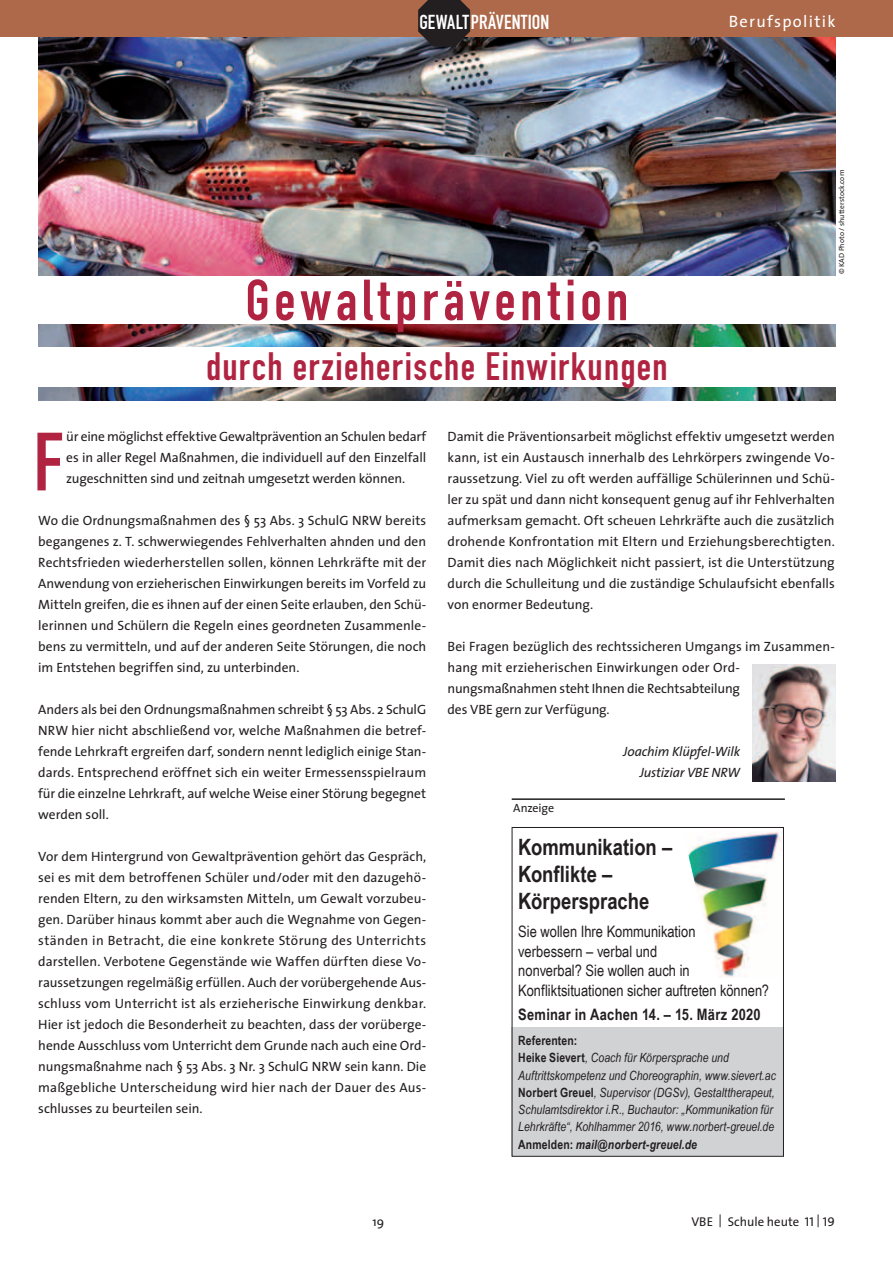
<style>
.page{position:relative;width:893px;height:1263px;background:#fff}
.page>*{position:absolute;margin:0;border:0;box-sizing:border-box;transform-origin:0 0}
.t1{font:700 81px "DIN Condensed";color:#b02442}
.t2{font:700 57px "DIN Condensed";letter-spacing:.085em;color:#b02442}
.t3{font:700 39px "DIN Condensed";letter-spacing:.035em;color:#b02442}
.t4{font:700 22.5px/27px "Arial Narrow";color:#231f20}
.t5{font:19.95px "DIN Engschrift";letter-spacing:.01em;color:#fff}
.t6{font:16.5px "The Sans";letter-spacing:.08em;color:#fff}
.t7{font:15.75px/19.5px "Arial Narrow";color:#231f20}
.t8{font:700 15.75px "Arial Narrow";letter-spacing:.015em;color:#231f20}
.t9{font:13.5px/21px "The Sans";letter-spacing:-.005em;color:#231f20;text-align:justify}
.t10{font:italic 13.5px/21px "The Sans";letter-spacing:-.015em;color:#231f20;text-align:right}
.t11{font:italic 12.75px/17.2px "Arial Narrow";letter-spacing:.005em;color:#231f20}
.t12{font:12.75px "The Sans";color:#231f20}
.t13{font:12px "The Sans";letter-spacing:-.01em;color:#231f20}
.t14{font:7.5px "The Sans";color:#231f20}
.s1{font-weight:700;font-style:normal}
.s2{font-weight:700}
.s3{font-family:"The Sans Caps"}
</style>
<div class="page">
<img style="left:38px;top:37px;width:798px;height:364px">
<div style="left:512px;top:1027px;width:272px;height:129px;background:#d1d2d4"></div>
<div style="left:512px;top:827px;width:272px;height:330px;border:1px solid #231f20"></div>
<img style="left:688px;top:832px;width:94px;height:146px">
<hr style="left:512px;top:798px;width:273px;height:2px;background:#231f20">
<div style="left:0;top:0;width:893px;height:37px;background:#ad694a"></div>
<div style="left:31px;top:276px;width:810px;height:48px;background:#fff"></div>
<div style="left:31px;top:348px;width:810px;height:39px;background:#fff"></div>
<svg style="left:418px;top:0;width:52px;height:47px;background:#2c2525"></svg>
<img style="left:753px;top:665px;width:83px;height:116px">
<h3 class="t5" style="left:419px;top:10px;width:131px">GEWALTPRÄVENTION</h3>
<h2 class="t2" style="left:245px;top:262px;width:384px">Gewaltprävention</h2>
<h3 class="t3" style="left:206px;top:340px;width:463px">durch erzieherische Einwirkungen</h3>
<p class="t6" style="left:729px;top:8px;width:108px">Berufspolitik</p>
<p class="t6" style="left:781px;top:8px;width:56px">Thema</p>
<p class="t14" style="left:835px;top:274px;width:106px;rotate:-90deg">© KAD Photo / shutterstock.com</p>
<p class="t9" style="left:66px;top:426px;width:361px">ür eine möglichst effektive Gewaltprävention an Schulen bedarf es in aller Regel Maßnahmen, die individuell auf den Einzelfall zugeschnitten sind und zeitnah umgesetzt werden können.</p>
<p class="t9" style="left:38px;top:510px;width:389px">Wo die Ordnungsmaßnahmen des § 53 Abs. 3 SchulG NRW bereits begangenes z. T. schwerwiegendes Fehlverhalten ahnden und den Rechtsfrieden wiederherstellen sollen, können Lehrkräfte mit der Anwendung von erzieherischen Einwirkungen bereits im Vorfeld zu Mitteln greifen, die es ihnen auf der einen Seite erlauben, den Schü&shy;lerinnen und Schülern die Regeln eines geordneten Zusammenle&shy;bens zu vermitteln, und auf der anderen Seite Störungen, die noch im Entstehen begriffen sind, zu unterbinden.</p>
<p class="t9" style="left:38px;top:699px;width:389px">Anders als bei den Ordnungsmaßnahmen schreibt § 53 Abs. 2 SchulG NRW hier nicht abschließend vor, welche Maßnahmen die betref&shy;fende Lehrkraft ergreifen darf, sondern nennt lediglich einige Stan&shy;dards. Entsprechend eröffnet sich ein weiter Ermessensspielraum für die einzelne Lehrkraft, auf welche Weise einer Störung begegnet werden soll.</p>
<p class="t9" style="left:38px;top:846px;width:389px">Vor dem Hintergrund von Gewaltprävention gehört das Gespräch, sei es mit dem betroffenen Schüler und/oder mit den dazugehö&shy;renden Eltern, zu den wirksamsten Mitteln, um Gewalt vorzubeu&shy;gen. Darüber hinaus kommt aber auch die Wegnahme von Gegen&shy;ständen in Betracht, die eine konkrete Störung des Unterrichts darstellen. Verbotene Gegenstände wie Waffen dürften diese Vo&shy;raussetzungen regelmäßig erfüllen. Auch der vorübergehende Aus&shy;schluss vom Unterricht ist als erzieherische Einwirkung denkbar.<br>Hier ist jedoch die Besonderheit zu beachten, dass der vorüberge&shy;hende Ausschluss vom Unterricht dem Grunde nach auch eine Ord&shy;nungsmaßnahme nach § 53 Abs. 3 Nr. 3 SchulG NRW sein kann. Die maßgebliche Unterscheidung wird hier nach der Dauer des Aus&shy;schlusses zu beurteilen sein.</p>
<h1 class="t1" style="left:34px;top:407px;width:31px">F</h1>
<p class="t9" style="left:448px;top:426px;width:389px">Damit die Präventionsarbeit möglichst effektiv umgesetzt werden kann, ist ein Austausch innerhalb des Lehrkörpers zwingende Vo&shy;raussetzung. Viel zu oft werden auffällige Schülerinnen und Schü&shy;ler zu spät und dann nicht konsequent genug auf ihr Fehlverhalten aufmerksam gemacht. Oft scheuen Lehrkräfte auch die zusätzlich drohende Konfrontation mit Eltern und Erziehungsberechtigten.<br>Damit dies nach Möglichkeit nicht passiert, ist die Unterstützung durch die Schulleitung und die zuständige Schulaufsicht ebenfalls von enormer Bedeutung.</p>
<p class="t9" style="left:448px;top:636px;width:389px;text-align:left">Bei Fragen bezüglich des rechtssicheren Umgangs im Zusammen&shy;hang mit erzieherischen Einwirkungen oder Ord&shy;nungsmaßnahmen steht Ihnen die Rechtsabteilung<br>des VBE gern zur Verfügung.</p>
<p class="t10" style="left:623px;top:741px;width:118px">Joachim Klüpfel-Wilk<br>Justiziar VBE NRW</p>
<p class="t13" style="left:513px;top:798px;width:42px">Anzeige</p>
<h3 class="t4" style="left:518px;top:832px;width:155px">Kommunikation –<br>Konflikte –<br>Körpersprache</h3>
<p class="t7" style="left:518px;top:921px;width:252px">Sie wollen Ihre Kommunikation<br>verbessern – verbal und<br>nonverbal? Sie wollen auch in Konfliktsituationen sicher auftreten können?</p>
<p class="t8" style="left:518px;top:1002px;width:244px">Seminar in Aachen 14. – 15. März 2020</p>
<p class="t11" style="left:518px;top:1032px;width:259px"><span class="s1">Referenten:<br>Heike Sievert</span>, Coach für Körpersprache und Auftrittskompetenz und Choreographin, www.sievert.ac <span class="s1">Norbert Greuel</span>, Supervisor (DGSv), Gestalttherapeut, Schulamtsdirektor i.R., Buchautor: „Kommunikation für Lehrkräfte“, Kohlhammer 2016, www.norbert-greuel.de <span class="s1">Anmelden:</span> <span class="s2">mail@norbert-greuel.de</span></p>
<p class="t12" style="left:373px;top:1210px;width:13px">19</p>
<p class="t12" style="left:691px;top:1210px;width:145px">VBE <span class="s3">|</span> Schule heute <span class="s3">11 | 19</span></p>
</div>
